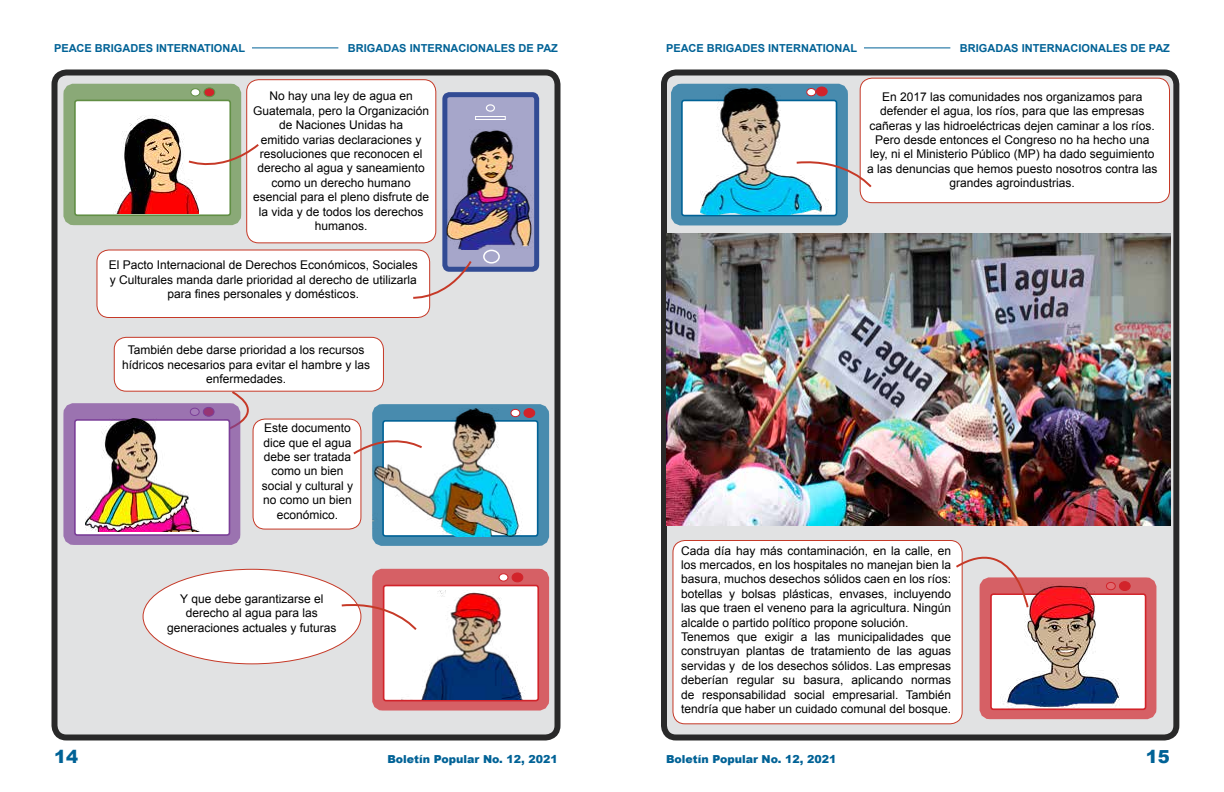
<style>
.page{position:relative;width:1224px;height:792px;background:#fff}
.page>*{position:absolute;margin:0;border:0;box-sizing:border-box;transform-origin:0 0}
.t1{font:900 18px "Arial";color:#006296}
.t2{font:12px/14.4px "Arial";color:#000;text-align:center}
.t3{font:700 11px "Arial";color:#006296}
.t4{font:900 11px "Arial";color:#006296}
</style>
<div class="page">
<hr style="left:864px;top:48px;width:86px;height:1px;background:#006296">
<hr style="left:252px;top:48px;width:86px;height:1px;background:#006296">
<div style="left:664px;top:72px;width:512px;height:666px;background:#dcddde;border-radius:12px"></div>
<div style="left:661px;top:70px;width:518px;height:670px;border:6px solid #000;border-radius:12px"></div>
<div style="left:54px;top:72px;width:504px;height:666px;background:#dcddde;border-radius:12px"></div>
<div style="left:52px;top:70px;width:508px;height:670px;border:6px solid #000;border-radius:12px"></div>
<div style="left:97px;top:250px;width:333px;height:68px;background:#fff;border-radius:12px"></div>
<div style="left:96px;top:250px;width:334px;height:68px;border:1px solid #c63927;border-radius:12px"></div>
<div style="left:860px;top:78px;width:310px;height:125px;background:#fff;border-radius:12px"></div>
<div style="left:860px;top:78px;width:310px;height:125px;border:1px solid #c63927;border-radius:12px"></div>
<div style="left:372px;top:569px;width:177px;height:142px;border:16px solid #d2232a;border-radius:2px"></div>
<div style="left:384px;top:586px;width:154px;height:115px;background:#fff;border-radius:2px"></div>
<div style="left:383px;top:585px;width:156px;height:116px;border:2px solid #d2232a;border-radius:2px"></div>
<div style="left:499px;top:574px;width:9px;height:7px;background:#fff;border-radius:50%"></div>
<div style="left:499px;top:573px;width:9px;height:8px;border:1px solid #d2232a;border-radius:50%"></div>
<div style="left:512px;top:573px;width:11px;height:9px;background:#d2232a;border-radius:50%"></div>
<div style="left:512px;top:573px;width:11px;height:9px;border:1px solid #d2232a;border-radius:50%"></div>
<img style="left:401px;top:591px;width:131px;height:108px">
<div style="left:372px;top:404px;width:177px;height:142px;border:16px solid #006296;border-radius:2px"></div>
<div style="left:383px;top:421px;width:155px;height:115px;background:#fff;border-radius:2px"></div>
<div style="left:382px;top:420px;width:157px;height:117px;border:2px solid #006296;border-radius:2px"></div>
<img style="left:372px;top:409px;width:150px;height:128px">
<div style="left:511px;top:409px;width:9px;height:8px;background:#fff;border-radius:50%"></div>
<div style="left:511px;top:409px;width:9px;height:8px;border:1px solid #d2232a;border-radius:50%"></div>
<div style="left:524px;top:409px;width:11px;height:8px;background:#d2232a;border-radius:50%"></div>
<div style="left:524px;top:408px;width:11px;height:10px;border:1px solid #d2232a;border-radius:50%"></div>
<div style="left:63px;top:84px;width:178px;height:141px;border:16px solid #618e44;border-radius:2px"></div>
<div style="left:75px;top:100px;width:155px;height:115px;background:#fff;border-radius:2px"></div>
<div style="left:74px;top:100px;width:157px;height:116px;border:2px solid #618e44;border-radius:2px"></div>
<div style="left:191px;top:89px;width:9px;height:7px;background:#fff;border-radius:50%"></div>
<div style="left:191px;top:88px;width:9px;height:8px;border:1px solid #618e44;border-radius:50%"></div>
<div style="left:204px;top:88px;width:11px;height:9px;background:#d2232a;border-radius:50%"></div>
<div style="left:204px;top:88px;width:11px;height:9px;border:1px solid #618e44;border-radius:50%"></div>
<img style="left:105px;top:115px;width:94px;height:99px">
<div style="left:445px;top:95px;width:92px;height:174px;background:#a2a2c9;border-radius:4px"></div>
<div style="left:442px;top:92px;width:97px;height:180px;border:5px solid #25408f;border-radius:4px"></div>
<div style="left:486px;top:104px;width:9px;height:8px;border:1px solid #fff;border-radius:50%"></div>
<svg style="left:475px;top:116px;width:31px;height:4px"></svg>
<div style="left:483px;top:250px;width:17px;height:14px;border:2px solid #fff;border-radius:50%"></div>
<img style="left:446px;top:121px;width:94px;height:129px">
<div style="left:247px;top:80px;width:189px;height:163px;background:#fff;border-radius:12px"></div>
<div style="left:246px;top:79px;width:190px;height:164px;border:1px solid #c63927;border-radius:12px"></div>
<svg style="left:187px;top:142px;width:72px;height:32px"></svg>
<svg style="left:413px;top:259px;width:60px;height:41px"></svg>
<div style="left:114px;top:337px;width:269px;height:54px;background:#fff;border-radius:12px"></div>
<div style="left:114px;top:337px;width:270px;height:55px;border:1px solid #c63927;border-radius:12px"></div>
<svg style="left:206px;top:390px;width:72px;height:48px"></svg>
<div style="left:253px;top:419px;width:108px;height:110px;background:#fff;border-radius:12px"></div>
<div style="left:253px;top:419px;width:108px;height:111px;border:1px solid #c63927;border-radius:12px"></div>
<svg style="left:353px;top:430px;width:71px;height:26px"></svg>
<div style="left:143px;top:569px;width:218px;height:95px;background:#fff;border-radius:50%"></div>
<svg style="left:341px;top:601px;width:77px;height:30px"></svg>
<div style="left:671px;top:84px;width:177px;height:141px;border:16px solid #006296;border-radius:2px"></div>
<div style="left:681px;top:100px;width:156px;height:116px;border:2px solid #006296;border-radius:2px"></div>
<img style="left:685px;top:86px;width:150px;height:128px">
<div style="left:807px;top:89px;width:9px;height:7px;background:#fff;border-radius:50%"></div>
<div style="left:806px;top:88px;width:10px;height:8px;border:1px solid #d2232a;border-radius:50%"></div>
<div style="left:816px;top:87px;width:11px;height:9px;background:#d2232a;border-radius:50%"></div>
<div style="left:816px;top:87px;width:11px;height:9px;border:1px solid #d2232a;border-radius:50%"></div>
<img style="left:666px;top:234px;width:504px;height:291px">
<div style="left:980px;top:577px;width:176px;height:142px;border:16px solid #d2232a;border-radius:2px"></div>
<div style="left:991px;top:594px;width:155px;height:115px;background:#fff;border-radius:2px"></div>
<div style="left:990px;top:593px;width:156px;height:117px;border:2px solid #d2232a;border-radius:2px"></div>
<img style="left:992px;top:582px;width:139px;height:133px">
<div style="left:673px;top:540px;width:289px;height:184px;background:#fff;border-radius:12px"></div>
<div style="left:672px;top:540px;width:291px;height:184px;border:1px solid #c63927;border-radius:12px"></div>
<svg style="left:954px;top:540px;width:76px;height:69px"></svg>
<svg style="left:795px;top:158px;width:77px;height:31px"></svg>
<div style="left:63px;top:403px;width:177px;height:142px;border:16px solid #7b3f98;border-radius:2px"></div>
<div style="left:75px;top:420px;width:154px;height:115px;background:#fff;border-radius:2px"></div>
<div style="left:74px;top:419px;width:156px;height:117px;border:2px solid #7b3f98;border-radius:2px"></div>
<img style="left:85px;top:419px;width:118px;height:112px">
<p class="t3" style="left:54px;top:40px;width:193px">PEACE BRIGADES INTERNATIONAL</p>
<p class="t3" style="left:348px;top:40px;width:212px">BRIGADAS INTERNACIONALES DE PAZ</p>
<p class="t2" style="left:253px;top:89px;width:178px">No hay una ley de agua en<br>Guatemala, pero la Organización de Naciones Unidas ha<br>emitido varias declaraciones y resoluciones que reconocen el derecho al agua y saneamiento como un derecho humano esencial para el pleno disfrute de la vida y de todos los derechos humanos.</p>
<p class="t2" style="left:109px;top:258px;width:310px">El Pacto Internacional de Derechos Económicos, Sociales y Culturales manda darle prioridad al derecho de utilizarla para fines personales y domésticos.</p>
<p class="t2" style="left:122px;top:343px;width:250px">También debe darse prioridad a los recursos hídricos necesarios para evitar el hambre y las enfermedades.</p>
<p class="t2" style="left:262px;top:421px;width:93px">Este documento dice que el agua debe ser tratada como un bien social y cultural y no como un bien económico.</p>
<p class="t2" style="left:167px;top:591px;width:171px">Y que debe garantizarse el derecho al agua para las generaciones actuales y futuras</p>
<p class="t3" style="left:666px;top:40px;width:193px">PEACE BRIGADES INTERNATIONAL</p>
<p class="t3" style="left:960px;top:40px;width:212px">BRIGADAS INTERNACIONALES DE PAZ</p>
<p class="t2" style="left:867px;top:90px;width:292px">En 2017 las comunidades nos organizamos para defender el agua, los ríos, para que las empresas cañeras y las hidroeléctricas dejen caminar a los ríos.<br>Pero desde entonces el Congreso no ha hecho una ley, ni el Ministerio Público (MP) ha dado seguimiento a las denuncias que hemos puesto nosotros contra las grandes agroindustrias.</p>
<p class="t2" style="left:681px;top:543px;width:272px;text-align:left">Cada día hay más contaminación, en la calle, en los mercados, en los hospitales no manejan bien la basura, muchos desechos sólidos caen en los ríos: botellas y bolsas plásticas, envases, incluyendo las que traen el veneno para la agricultura. Ningún alcalde o partido político propone solución.<br>Tenemos que exigir a las municipalidades que construyan plantas de tratamiento de las aguas servidas y de los desechos sólidos. Las empresas deberían regular su basura, aplicando normas de responsabilidad social empresarial. También tendría que haber un cuidado comunal del bosque.</p>
<h1 class="t1" style="left:54px;top:743px;width:26px">14</h1>
<p class="t4" style="left:387px;top:751px;width:172px">Boletín Popular No. 12, 2021</p>
<p class="t4" style="left:666px;top:751px;width:172px">Boletín Popular No. 12, 2021</p>
<h1 class="t1" style="left:1146px;top:743px;width:26px">15</h1>
</div>
